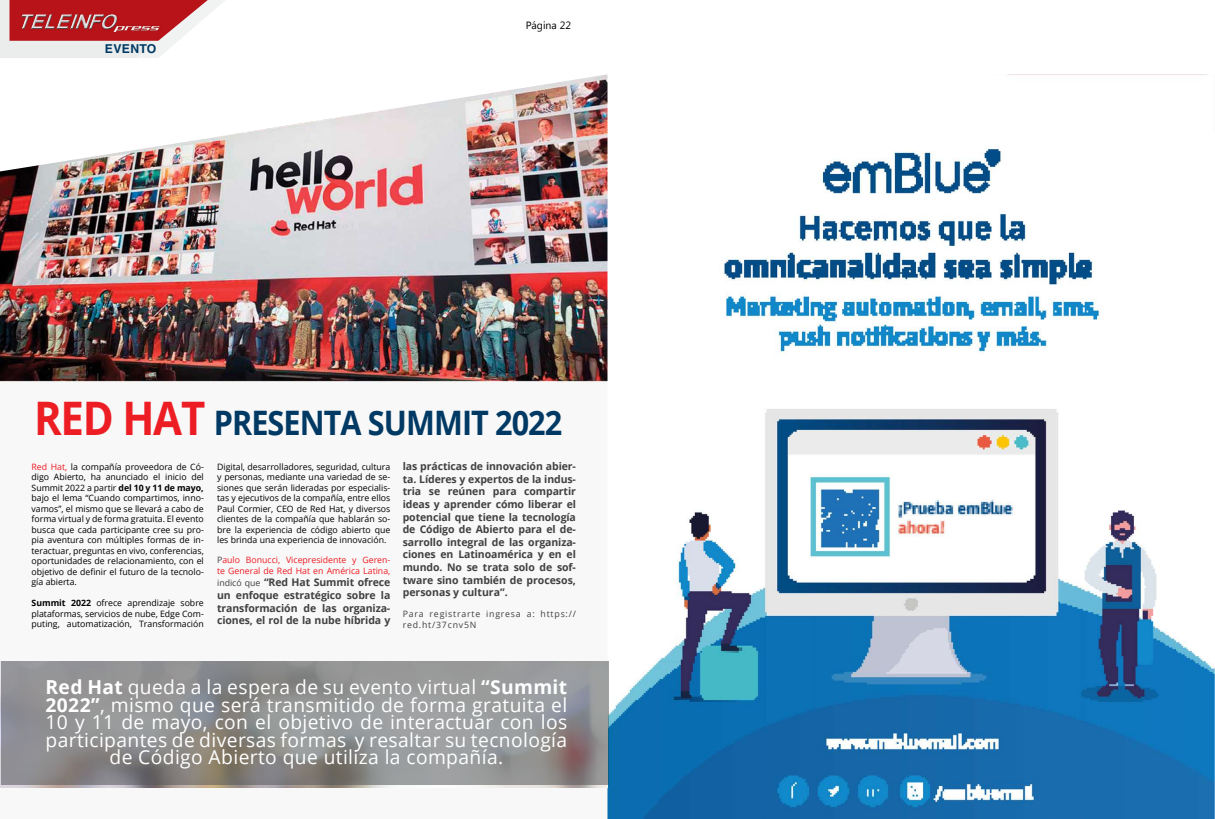
<style>
.page{position:relative;width:1215px;height:819px;background:#fff}
.page>*{position:absolute;margin:0;border:0;box-sizing:border-box;transform-origin:0 0}
.t1{font:700 33.69px "Open Sans";letter-spacing:-.03em;color:#003a64;scale:.91 1}
.t2{font:19.25px/17.5px "Open Sans";letter-spacing:.02em;color:#fff;text-align:center}
.t3{font:700 12.25px "Helvetica LT Std";letter-spacing:.025em;color:#003a64}
.t4{font:700 10.5px/12.6px "Open Sans";letter-spacing:-.01em;color:#414042;text-align:justify}
.t5{font:10.5px "Myanmar Text";color:#000}
.t6{font:8.75px/10.5px "Open Sans";color:#000;text-align:justify}
.t7{font:8.75px/10.5px "Open Sans";color:#ed1d24}
.t8{font:8.75px/10.5px "Open Sans";letter-spacing:.09em;color:#414042}
.s1{font-size:46.2px;color:#ed1d24}
.s2{color:#ed1d24}
.s3{font-weight:700}
.s4{color:#414042}
.s5{font-weight:400;font-size:8.75px}
</style>
<div class="page">
<svg style="left:0;top:0;width:225px;height:58px"></svg>
<img style="left:14px;top:7px;width:153px;height:34px">
<img style="left:0;top:74px;width:1214px;height:744px">
<img style="left:0;top:660px;width:607px;height:127px">
<svg style="left:1px;top:660px;width:607px;height:124px;background:#919191"></svg>
<h3 class="t3" style="left:105px;top:42px;width:53px">EVENTO</h3>
<p class="t5" style="left:525px;top:19px;width:47px">Página 22</p>
<h1 class="t1" style="left:34px;top:398px;width:582px"><span class="s1">RED HAT</span> PRESENTA SUMMIT 2022</h1>
<p class="t6" style="left:32px;top:460px;width:174px"><span class="s2">Red Hat,</span> la compañía proveedora de Có&shy;digo Abierto, ha anunciado el inicio del Summit 2022 a partir <span class="s3">del 10 y 11 de mayo, </span>bajo el lema “Cuando compartimos, inno&shy;vamos”, el mismo que se llevará a cabo de forma virtual y de forma gratuita. El evento busca que cada participante cree su pro&shy;pia aventura con múltiples formas de in&shy;teractuar, preguntas en vivo, conferencias, oportunidades de relacionamiento, con el objetivo de definir el futuro de la tecnolo&shy;gía abierta.</p>
<p class="t6" style="left:32px;top:597px;width:174px"><span class="s3">Summit 2022</span> ofrece aprendizaje sobre plataformas, servicios de nube, Edge Com&shy;puting, automatización, Transformación</p>
<p class="t4" style="left:403px;top:459px;width:175px">las prácticas de innovación abier&shy;ta. Líderes y expertos de la indus&shy;tria se reúnen para compartir ideas y aprender cómo liberar el potencial que tiene la tecnología de Código de Abierto para el de&shy;sarrollo integral de las organiza&shy;ciones en Latinoamérica y en el mundo. No se trata solo de sof&shy;tware sino también de procesos, personas y cultura”.</p>
<p class="t8" style="left:403px;top:608px;width:175px">Para registrarte ingresa a: https:// red.ht/37cnv5N</p>
<p class="t6" style="left:217px;top:460px;width:175px">Digital, desarrolladores, seguridad, cultura y personas, mediante una variedad de se&shy;siones que serán lideradas por especialis&shy;tas y ejecutivos de la compañía, entre ellos Paul Cormier, CEO de Red Hat, y diversos clientes de la compañía que hablarán so&shy;bre la experiencia de código abierto que les brinda una experiencia de innovación.</p>
<p class="t7" style="left:217px;top:554px;width:175px"><span class="s4">P</span>aulo Bonucci, Vicepresidente y Geren&shy;te General de Red Hat en América Latina,</p>
<p class="t4" style="left:217px;top:575px;width:175px"><span class="s5">indicó que</span> “Red Hat Summit ofrece un enfoque estratégico sobre la transformación de las organiza&shy;ciones, el rol de la nube híbrida y</p>
<p class="t2" style="left:46px;top:677px;width:523px"><span class="s3">Red Hat</span> queda a la espera de su evento virtual <span class="s3">“Summit 2022”</span>, mismo que será transmitido de forma gratuita el 10 y 11 de mayo, con el objetivo de interactuar con los participantes de diversas formas y resaltar su tecnología de Código Abierto que utiliza la compañía.</p>
</div>
